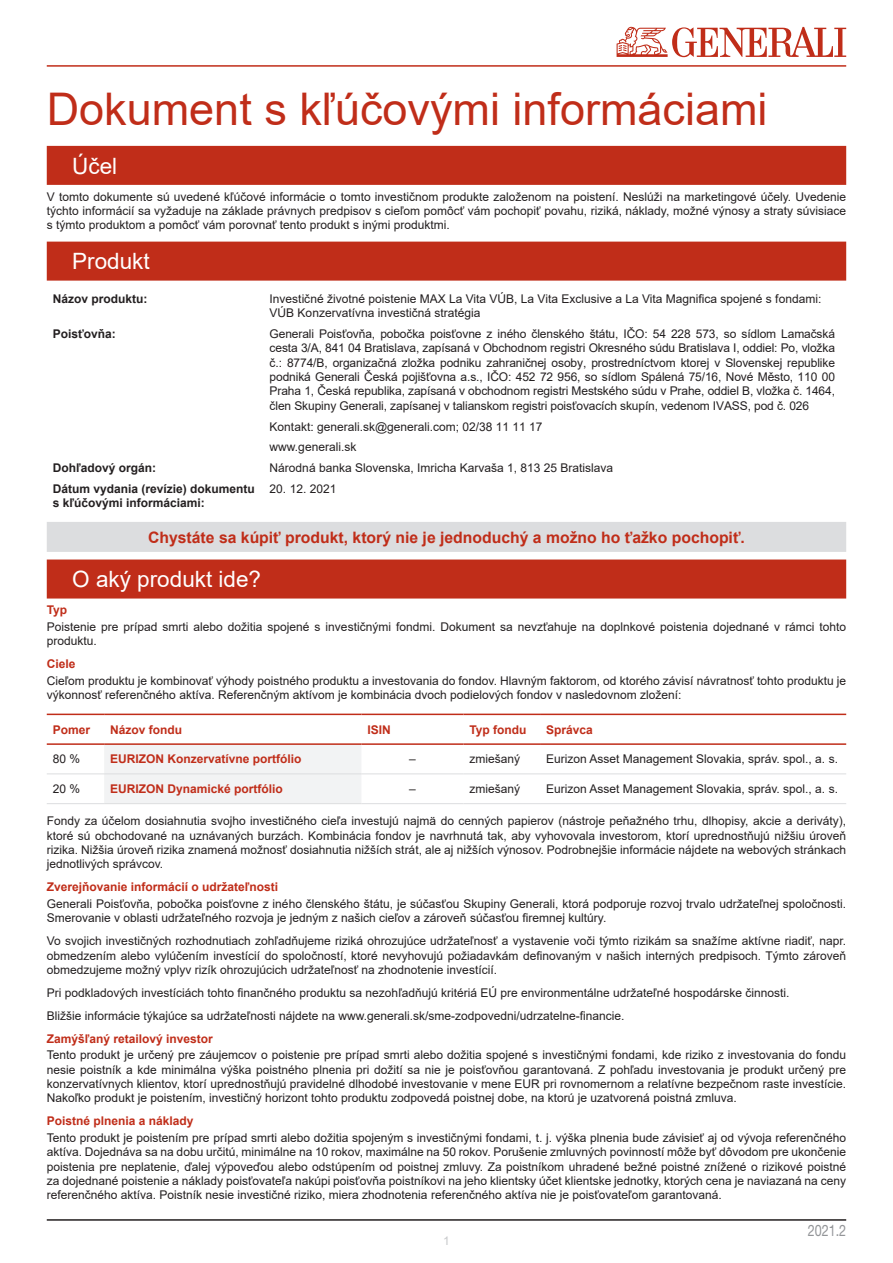
<style>
.page{position:relative;width:893px;height:1263px;background:#fff}
.page>*{position:absolute;margin:0;border:0;box-sizing:border-box;transform-origin:0 0}
.t1{font:45px "Arial";color:#c02d19}
.t2{font:22.5px "Arial";color:#fff}
.t3{font:700 15.75px "Arial";color:#c02d19}
.t4{font:15.75px "Helvetica Neue LT Pro";color:#939598;scale:.8 1}
.t5{font:12px/14.4px "Arial";color:#231f20;text-align:justify}
.t6{font:700 12px "Arial";color:#c02d19}
.t7{font:700 12px/20.7px "Arial";color:#231f20}
.t8{font:12px "Arial";color:#c7c8ca}
.s1{font-style:inherit}
</style>
<div class="page">
<hr style="left:47px;top:1219px;width:799px;height:2px;background:#231f20">
<div style="left:47px;top:146px;width:799px;height:39px;background:#c02d19"></div>
<div style="left:47px;top:242px;width:799px;height:39px;background:#c02d19"></div>
<div style="left:47px;top:522px;width:799px;height:30px;background:#dcdddf"></div>
<div style="left:47px;top:559px;width:799px;height:39px;background:#c02d19"></div>
<div style="left:104px;top:745px;width:257px;height:58px;background:#f2f3f4"></div>
<hr style="left:47px;top:714px;width:57px;height:1px;background:#c02d19">
<hr style="left:104px;top:714px;width:257px;height:1px;background:#c02d19">
<hr style="left:361px;top:714px;width:102px;height:1px;background:#c02d19">
<hr style="left:463px;top:714px;width:77px;height:1px;background:#c02d19">
<hr style="left:540px;top:714px;width:306px;height:1px;background:#c02d19">
<hr style="left:47px;top:743px;width:57px;height:2px;background:#c02d19">
<hr style="left:104px;top:743px;width:257px;height:2px;background:#c02d19">
<hr style="left:361px;top:743px;width:102px;height:2px;background:#c02d19">
<hr style="left:463px;top:743px;width:77px;height:2px;background:#c02d19">
<hr style="left:540px;top:743px;width:306px;height:2px;background:#c02d19">
<hr style="left:47px;top:773px;width:57px;height:1px;background:#dcdddf">
<hr style="left:104px;top:773px;width:257px;height:1px;background:#dcdddf">
<hr style="left:361px;top:773px;width:102px;height:1px;background:#dcdddf">
<hr style="left:463px;top:773px;width:77px;height:1px;background:#dcdddf">
<hr style="left:540px;top:773px;width:306px;height:1px;background:#dcdddf">
<hr style="left:47px;top:803px;width:57px;height:1px;background:#dcdddf">
<hr style="left:104px;top:803px;width:257px;height:1px;background:#dcdddf">
<hr style="left:361px;top:803px;width:102px;height:1px;background:#dcdddf">
<hr style="left:463px;top:803px;width:77px;height:1px;background:#dcdddf">
<hr style="left:540px;top:803px;width:306px;height:1px;background:#dcdddf">
<hr style="left:47px;top:65px;width:799px;height:2px;background:#c02d19">
<svg style="left:617px;top:27px;width:229px;height:30px"></svg>
<h1 class="t1" style="left:47px;top:78px;width:722px">Dokument s kľúčovými informáciami</h1>
<h2 class="t2" style="left:72px;top:150px;width:47px">Účel</h2>
<p class="t5" style="left:47px;top:189px;width:801px">V tomto dokumente sú uvedené kľúčové informácie o tomto investičnom produkte založenom na poistení. Neslúži na marketingové účely. Uvedenie týchto informácií sa vyžaduje na základe právnych predpisov s cieľom pomôcť vám pochopiť povahu, riziká, náklady, možné výnosy a straty súvisiace s týmto produktom a pomôcť vám porovnať tento produkt s inými produktmi.</p>
<h2 class="t2" style="left:72px;top:246px;width:79px">Produkt</h2>
<p class="t7" style="left:53px;top:288px;width:96px">Názov produktu:</p>
<p class="t7" style="left:53px;top:323px;width:65px">Poisťovňa:</p>
<p class="t5" style="left:270px;top:291px;width:553px">Investičné životné poistenie MAX La Vita VÚB, La Vita Exclusive a La Vita Magnifica spojené s fondami:<br>VÚB Konzervatívna investičná stratégia</p>
<p class="t5" style="left:270px;top:326px;width:567px">Generali Poisťovňa, pobočka poisťovne z iného členského štátu, IČO: 54 228 573, so sídlom Lamačská cesta 3/A, 841 04 Bratislava, zapísaná v Obchodnom registri Okresného súdu Bratislava I, oddiel: Po, vložka č.: 8774/B, organizačná zložka podniku zahraničnej osoby, prostredníctvom ktorej v Slovenskej republike podniká Generali Česká pojišťovna a.s., IČO: 452 72 956, so sídlom Spálená 75/16, Nové Město, 110 00<br>Praha 1, Česká republika, zapísaná v obchodnom registri Mestského súdu v Prahe, oddiel B, vložka č. 1464, člen Skupiny Generali, zapísanej v talianskom registri poisťovacích skupín, vedenom IVASS, pod č. 026</p>
<p class="t5" style="left:270px;top:416px;width:345px;line-height:20.7px;text-align:left">Kontakt: generali.sk@generali.com; 02/38 11 11 17 www.generali.sk<br>Národná banka Slovenska, Imricha Karvaša 1, 813 25 Bratislava</p>
<p class="t5" style="left:270px;top:481px;width:68px"><span class="s1">20</span>. 12. 2021</p>
<h3 class="t3" style="left:148px;top:526px;width:598px">Chystáte sa kúpiť produkt, ktorý nie je jednoduchý a možno ho ťažko pochopiť.</h3>
<h2 class="t2" style="left:72px;top:564px;width:190px">O aký produkt ide?</h2>
<p class="t7" style="left:53px;top:458px;width:204px">Dohľadový orgán:<br>Dátum vydania (revízie) dokumentu</p>
<p class="t7" style="left:53px;top:493px;width:154px">s kľúčovými informáciami:</p>
<p class="t6" style="left:47px;top:602px;width:22px">Typ</p>
<p class="t5" style="left:47px;top:619px;width:801px">Poistenie pre prípad smrti alebo dožitia spojené s investičnými fondmi. Dokument sa nevzťahuje na doplnkové poistenia dojednané v rámci tohto produktu.</p>
<p class="t6" style="left:47px;top:655px;width:30px">Ciele</p>
<p class="t5" style="left:47px;top:673px;width:801px">Cieľom produktu je kombinovať výhody poistného produktu a investovania do fondov. Hlavným faktorom, od ktorého závisí návratnosť tohto produktu je výkonnosť referenčného aktíva. Referenčným aktívom je kombinácia dvoch podielových fondov v nasledovnom zložení:</p>
<p class="t6" style="left:53px;top:721px;width:39px">Pomer</p>
<p class="t6" style="left:110px;top:721px;width:73px">Názov fondu</p>
<p class="t6" style="left:367px;top:721px;width:25px">ISIN</p>
<p class="t6" style="left:469px;top:721px;width:59px">Typ fondu</p>
<p class="t6" style="left:546px;top:721px;width:48px">Správca</p>
<p class="t5" style="left:53px;top:752px;width:29px">80 %</p>
<p class="t6" style="left:110px;top:751px;width:193px">EURIZON Konzervatívne portfólio</p>
<p class="t5" style="left:409px;top:752px;width:8px">–</p>
<p class="t5" style="left:469px;top:752px;width:52px">zmiešaný</p>
<p class="t5" style="left:546px;top:752px;width:293px">Eurizon Asset Management Slovakia, správ. spol., a. s.</p>
<p class="t5" style="left:53px;top:782px;width:29px">20 %</p>
<p class="t6" style="left:110px;top:780px;width:174px">EURIZON Dynamické portfólio</p>
<p class="t5" style="left:409px;top:782px;width:8px">–</p>
<p class="t5" style="left:469px;top:782px;width:52px">zmiešaný</p>
<p class="t5" style="left:546px;top:782px;width:293px">Eurizon Asset Management Slovakia, správ. spol., a. s.</p>
<p class="t5" style="left:47px;top:814px;width:801px">Fondy za účelom dosiahnutia svojho investičného cieľa investujú najmä do cenných papierov (nástroje peňažného trhu, dlhopisy, akcie a deriváty), ktoré sú obchodované na uznávaných burzách. Kombinácia fondov je navrhnutá tak, aby vyhovovala investorom, ktorí uprednostňujú nižšiu úroveň rizika. Nižšia úroveň rizika znamená možnosť dosiahnutia nižších strát, ale aj nižších výnosov. Podrobnejšie informácie nájdete na webových stránkach jednotlivých správcov.</p>
<p class="t6" style="left:47px;top:879px;width:233px">Zverejňovanie informácií o udržateľnosti</p>
<p class="t5" style="left:47px;top:896px;width:801px">Generali Poisťovňa, pobočka poisťovne z iného členského štátu, je súčasťou Skupiny Generali, ktorá podporuje rozvoj trvalo udržateľnej spoločnosti.<br>Smerovanie v oblasti udržateľného rozvoja je jedným z našich cieľov a zároveň súčasťou firemnej kultúry.</p>
<p class="t5" style="left:47px;top:934px;width:801px">Vo svojich investičných rozhodnutiach zohľadňujeme riziká ohrozujúce udržateľnosť a vystavenie voči týmto rizikám sa snažíme aktívne riadiť, napr. obmedzením alebo vylúčením investícií do spoločností, ktoré nevyhovujú požiadavkám definovaným v našich interných predpisoch. Týmto zároveň obmedzujeme možný vplyv rizík ohrozujúcich udržateľnosť na zhodnotenie investícií.</p>
<p class="t5" style="left:47px;top:981px;width:744px;line-height:23px">Pri podkladových investíciách tohto finančného produktu sa nezohľadňujú kritériá EÚ pre environmentálne udržateľné hospodárske činnosti.<br>Bližšie informácie týkajúce sa udržateľnosti nájdete na www.generali.sk/sme-zodpovedni/udrzatelne-financie.</p>
<p class="t6" style="left:47px;top:1030px;width:168px">Zamýšľaný retailový investor</p>
<p class="t5" style="left:47px;top:1048px;width:801px">Tento produkt je určený pre záujemcov o poistenie pre prípad smrti alebo dožitia spojené s investičnými fondami, kde riziko z investovania do fondu nesie poistník a kde minimálna výška poistného plnenia pri dožití sa nie je poisťovňou garantovaná. Z pohľadu investovania je produkt určený pre konzervatívnych klientov, ktorí uprednostňujú pravidelné dlhodobé investovanie v mene EUR pri rovnomernom a relatívne bezpečnom raste investície.<br>Nakoľko produkt je poistením, investičný horizont tohto produktu zodpovedá poistnej dobe, na ktorú je uzatvorená poistná zmluva.</p>
<p class="t6" style="left:47px;top:1113px;width:148px">Poistné plnenia a náklady</p>
<p class="t5" style="left:47px;top:1130px;width:801px">Tento produkt je poistením pre prípad smrti alebo dožitia spojeným s investičnými fondami, t. j. výška plnenia bude závisieť aj od vývoja referenčného aktíva. Dojednáva sa na dobu určitú, minimálne na 10 rokov, maximálne na 50 rokov. Porušenie zmluvných povinností môže byť dôvodom pre ukončenie poistenia pre neplatenie, ďalej výpoveďou alebo odstúpením od poistnej zmluvy. Za poistníkom uhradené bežné poistné znížené o rizikové poistné za dojednané poistenie a náklady poisťovateľa nakúpi poisťovňa poistníkovi na jeho klientsky účet klientske jednotky, ktorých cena je naviazaná na ceny referenčného aktíva. Poistník nesie investičné riziko, miera zhodnotenia referenčného aktíva nie je poisťovateľom garantovaná.</p>
<p class="t8" style="left:443px;top:1232px;width:8px">1</p>
<h3 class="t4" style="left:808px;top:1221px;width:50px">2021.2</h3>
</div>
